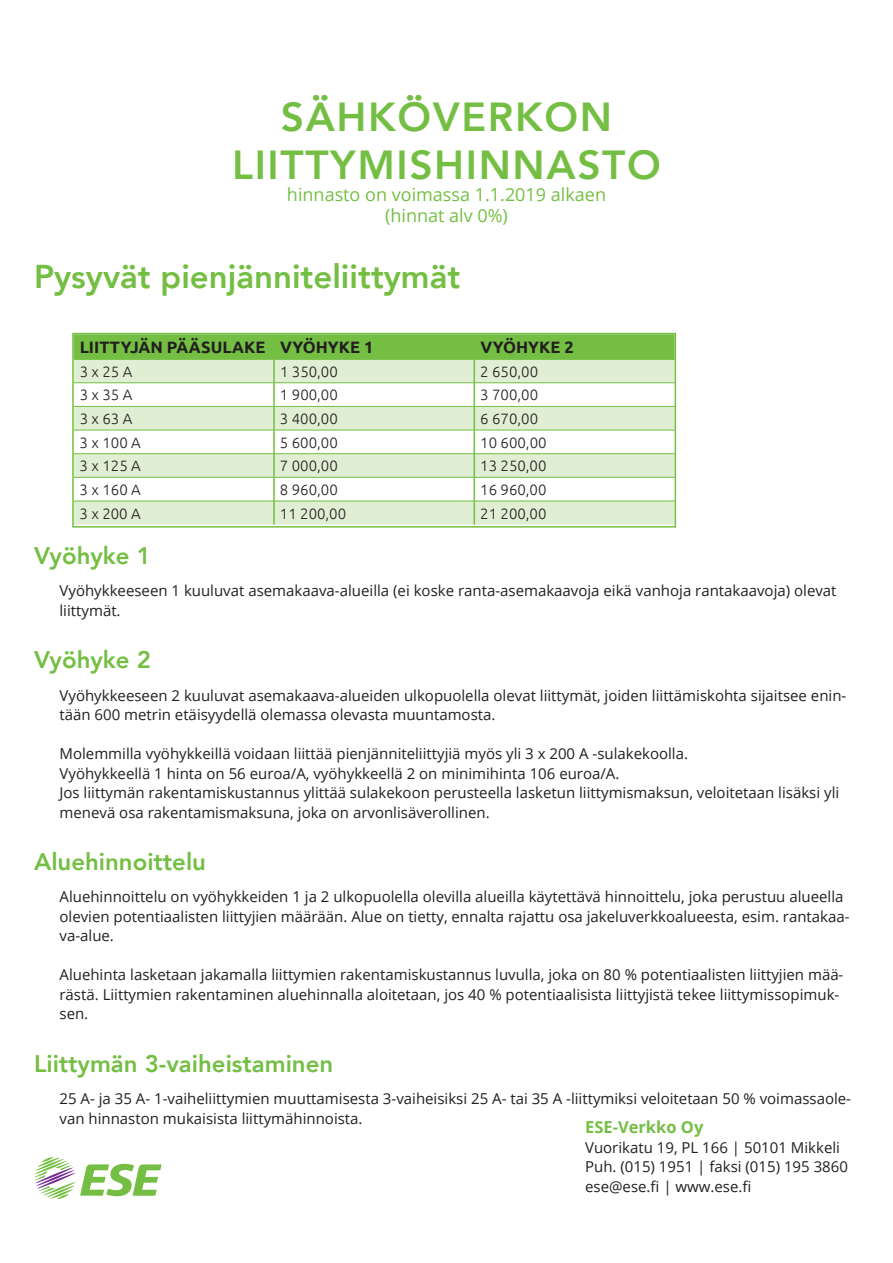
<style>
.page{position:relative;width:893px;height:1263px;background:#fff}
.page>*{position:absolute;margin:0;border:0;box-sizing:border-box;transform-origin:0 0}
.t1{font:800 40.5px/48.6px "Avenir";letter-spacing:.04em;color:#74bf43;text-align:center}
.t2{font:800 33px "Avenir";color:#74bf43}
.t3{font:800 24px "Avenir";color:#74bf43}
.t4{font:18px/21.6px "Open Sans";color:#74bf43;text-align:center}
.t5{font:700 16.5px "Ubuntu";color:#231f20}
.t6{font:700 16.5px "Open Sans";color:#74bf43}
.t7{font:15px/19.5px "Open Sans";color:#231f20}
.t8{font:300 15px "Ubuntu";color:#231f20}
</style>
<div class="page">
<svg style="left:75px;top:336px;width:598px;height:189px"></svg>
<hr style="left:74px;top:382px;width:200px;height:1px;background:#74bf43">
<hr style="left:274px;top:382px;width:200px;height:1px;background:#74bf43">
<hr style="left:474px;top:382px;width:201px;height:1px;background:#74bf43">
<hr style="left:74px;top:406px;width:200px;height:1px;background:#74bf43">
<hr style="left:274px;top:406px;width:200px;height:1px;background:#74bf43">
<hr style="left:474px;top:406px;width:201px;height:1px;background:#74bf43">
<hr style="left:74px;top:430px;width:200px;height:1px;background:#74bf43">
<hr style="left:274px;top:430px;width:200px;height:1px;background:#74bf43">
<hr style="left:474px;top:430px;width:201px;height:1px;background:#74bf43">
<hr style="left:74px;top:453px;width:200px;height:1px;background:#74bf43">
<hr style="left:274px;top:453px;width:200px;height:1px;background:#74bf43">
<hr style="left:474px;top:453px;width:201px;height:1px;background:#74bf43">
<hr style="left:74px;top:477px;width:200px;height:1px;background:#74bf43">
<hr style="left:274px;top:477px;width:200px;height:1px;background:#74bf43">
<hr style="left:474px;top:477px;width:201px;height:1px;background:#74bf43">
<hr style="left:74px;top:501px;width:200px;height:1px;background:#74bf43">
<hr style="left:274px;top:501px;width:200px;height:1px;background:#74bf43">
<hr style="left:474px;top:501px;width:201px;height:1px;background:#74bf43">
<hr style="left:74px;top:358px;width:200px;height:2px;background:#74bf43">
<hr style="left:274px;top:358px;width:200px;height:2px;background:#74bf43">
<hr style="left:474px;top:358px;width:201px;height:2px;background:#74bf43">
<div style="left:72px;top:333px;width:604px;height:195px;border:2px solid #74bf43"></div>
<svg style="left:34px;top:1157px;width:128px;height:42px"></svg>
<h1 class="t1" style="left:232px;top:92px;width:430px">SÄHKÖVERKON<br>LIITTYMISHINNASTO</h1>
<p class="t4" style="left:287px;top:183px;width:321px">hinnasto on voimassa 1.1.2019 alkaen (hinnat alv 0%)</p>
<h2 class="t2" style="left:34px;top:251px;width:428px">Pysyvät pienjänniteliittymät</h2>
<p class="t5" style="left:80px;top:337px;width:295px">LIITTYJÄN PÄÄSULAKE VYÖHYKE 1</p>
<p class="t5" style="left:480px;top:337px;width:95px">VYÖHYKE 2</p>
<p class="t8" style="left:80px;top:362px;width:54px">3 x 25 A</p>
<p class="t8" style="left:280px;top:362px;width:59px">1 350,00</p>
<p class="t8" style="left:480px;top:362px;width:59px">2 650,00</p>
<p class="t8" style="left:80px;top:386px;width:54px">3 x 35 A</p>
<p class="t8" style="left:280px;top:386px;width:59px">1 900,00</p>
<p class="t8" style="left:480px;top:386px;width:59px">3 700,00</p>
<p class="t8" style="left:80px;top:410px;width:54px">3 x 63 A</p>
<p class="t8" style="left:280px;top:410px;width:59px">3 400,00</p>
<p class="t8" style="left:480px;top:410px;width:59px">6 670,00</p>
<p class="t8" style="left:80px;top:433px;width:63px">3 x 100 A</p>
<p class="t8" style="left:280px;top:433px;width:59px">5 600,00</p>
<p class="t8" style="left:480px;top:433px;width:68px">10 600,00</p>
<p class="t8" style="left:80px;top:457px;width:63px">3 x 125 A</p>
<p class="t8" style="left:280px;top:457px;width:59px">7 000,00</p>
<p class="t8" style="left:480px;top:457px;width:68px">13 250,00</p>
<p class="t8" style="left:80px;top:481px;width:63px">3 x 160 A</p>
<p class="t8" style="left:280px;top:481px;width:59px">8 960,00</p>
<p class="t8" style="left:480px;top:481px;width:68px">16 960,00</p>
<p class="t8" style="left:80px;top:504px;width:63px">3 x 200 A</p>
<p class="t8" style="left:280px;top:504px;width:68px">11 200,00</p>
<p class="t8" style="left:480px;top:504px;width:68px">21 200,00</p>
<h3 class="t3" style="left:34px;top:537px;width:118px">Vyöhyke 1</h3>
<p class="t7" style="left:60px;top:581px;width:778px">Vyöhykkeeseen 1 kuuluvat asemakaava-alueilla (ei koske ranta-asemakaavoja eikä vanhoja rantakaavoja) olevat liittymät.</p>
<h3 class="t3" style="left:34px;top:641px;width:118px">Vyöhyke 2</h3>
<p class="t7" style="left:60px;top:685px;width:788px">Vyöhykkeeseen 2 kuuluvat asemakaava-alueiden ulkopuolella olevat liittymät, joiden liittämiskohta sijaitsee enin&shy;tään 600 metrin etäisyydellä olemassa olevasta muuntamosta.</p>
<p class="t7" style="left:60px;top:743px;width:781px">Molemmilla vyöhykkeillä voidaan liittää pienjänniteliittyjiä myös yli 3 x 200 A -sulakekoolla.<br>Vyöhykkeellä 1 hinta on 56 euroa/A, vyöhykkeellä 2 on minimihinta 106 euroa/A.<br>Jos liittymän rakentamiskustannus ylittää sulakekoon perusteella lasketun liittymismaksun, veloitetaan lisäksi yli menevä osa rakentamismaksuna, joka on arvonlisäverollinen.</p>
<h3 class="t3" style="left:34px;top:843px;width:174px">Aluehinnoittelu</h3>
<p class="t7" style="left:60px;top:887px;width:791px">Aluehinnoittelu on vyöhykkeiden 1 ja 2 ulkopuolella olevilla alueilla käytettävä hinnoittelu, joka perustuu alueella olevien potentiaalisten liittyjien määrään. Alue on tietty, ennalta rajattu osa jakeluverkkoalueesta, esim. rantakaa&shy;va-alue.</p>
<p class="t7" style="left:60px;top:965px;width:785px">Aluehinta lasketaan jakamalla liittymien rakentamiskustannus luvulla, joka on 80 % potentiaalisten liittyjien mää&shy;rästä. Liittymien rakentaminen aluehinnalla aloitetaan, jos 40 % potentiaalisista liittyjistä tekee liittymissopimuk&shy;sen.</p>
<h3 class="t3" style="left:34px;top:1045px;width:301px">Liittymän 3-vaiheistaminen</h3>
<p class="t7" style="left:60px;top:1088px;width:793px">25 A- ja 35 A- 1-vaiheliittymien muuttamisesta 3-vaiheisiksi 25 A- tai 35 A -liittymiksi veloitetaan 50 % voimassaole&shy;van hinnaston mukaisista liittymähinnoista.</p>
<p class="t6" style="left:585px;top:1115px;width:120px">ESE-Verkko Oy</p>
<p class="t7" style="left:585px;top:1137px;width:264px">Vuorikatu 19, PL 166 | 50101 Mikkeli<br>Puh. (015) 1951 | faksi (015) 195 3860 ese@ese.fi | www.ese.fi</p>
</div>
